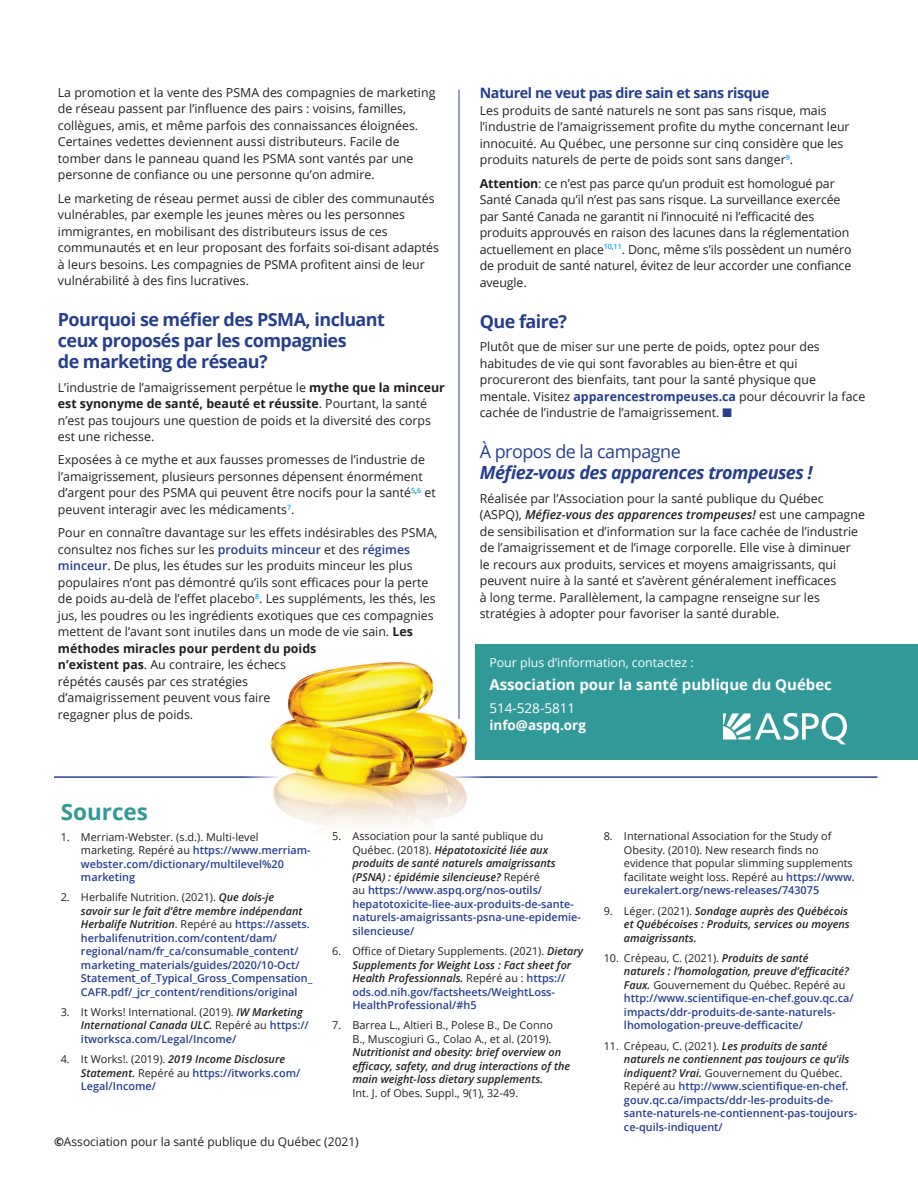
<style>
.page{position:relative;width:918px;height:1188px;background:#fff}
.page>*{position:absolute;margin:0;border:0;box-sizing:border-box;transform-origin:0 0}
.t1{font:700 22.5px "Open Sans";color:#329999}
.t2{font:700 18px/21px "Open Sans";letter-spacing:-.03em;color:#253f8e}
.t3{font:italic 700 18px "Open Sans";letter-spacing:-.03em;color:#253f8e}
.t4{font:18px "Open Sans";letter-spacing:-.03em;color:#253f8e}
.t5{font:700 15px "Open Sans";color:#fff}
.t6{font:700 14.25px "Open Sans";letter-spacing:-.03em;color:#253f8e}
.t7{font:700 13.5px "Open Sans";color:#fff}
.t8{font:13.5px "Open Sans";color:#fff}
.t9{font:12.3px/16.5px "Open Sans";color:#231f20}
.t10{font:12.3px "Open Sans";color:#fff}
.t11{font:12px "Open Sans";color:#231f20}
.t12{font:600 10.8px/13.5px "Open Sans";color:#253f8e}
.t13{font:10.8px/13.5px "Open Sans";color:#231f20}
.t14{font:italic 600 10.8px/13.5px "Open Sans";color:#231f20}
.s1{font-weight:700}
.s2{font-weight:600;color:#253f8e}
.s3{font-weight:700;color:#253f8e}
.s4{color:#253f8e}
.s5{font-weight:600;font-style:italic}
.s6{font-weight:400;color:#231f20}
.s7{font-style:italic;color:#231f20}
.s8{font-weight:400;font-style:normal}
</style>
<div class="page">
<img style="left:270px;top:596px;width:286px;height:232px">
<hr style="left:454px;top:776px;width:424px;height:2px;background:#253f8e">
<hr style="left:54px;top:776px;width:226px;height:2px;background:#253f8e">
<div style="left:476px;top:644px;width:442px;height:115px;background:#329999"></div>
<hr style="left:459px;top:90px;width:1px;height:629px;background:#253f8e">
<svg style="left:723px;top:713px;width:124px;height:31px"></svg>
<p class="t9" style="left:58px;top:84px;width:379px">La promotion et la vente des PSMA des compagnies de marketing de réseau passent par l’influence des pairs : voisins, familles, collègues, amis, et même parfois des connaissances éloignées.<br>Certaines vedettes deviennent aussi distributeurs. Facile de tomber dans le panneau quand les PSMA sont vantés par une personne de confiance ou une personne qu’on admire.</p>
<p class="t9" style="left:58px;top:190px;width:383px">Le marketing de réseau permet aussi de cibler des communautés vulnérables, par exemple les jeunes mères ou les personnes immigrantes, en mobilisant des distributeurs issus de ces communautés et en leur proposant des forfaits soi-disant adaptés à leurs besoins. Les compagnies de PSMA profitent ainsi de leur vulnérabilité à des fins lucratives.</p>
<h2 class="t2" style="left:58px;top:309px;width:329px">Pourquoi se méfier des PSMA, incluant ceux proposés par les compagnies<br>de marketing de réseau?</h2>
<p class="t9" style="left:58px;top:379px;width:388px">L’industrie de l’amaigrissement perpétue le <span class="s1">mythe que la minceur est synonyme de santé, beauté et réussite</span>. Pourtant, la santé n’est pas toujours une question de poids et la diversité des corps est une richesse.</p>
<p class="t9" style="left:58px;top:451px;width:379px">Exposées à ce mythe et aux fausses promesses de l’industrie de l’amaigrissement, plusieurs personnes dépensent énormément d’argent pour des PSMA qui peuvent être nocifs pour la santé<sup>5</sup><sup>,</sup><sup>6</sup> et peuvent interagir avec les médicaments<sup>7</sup>.</p>
<p class="t9" style="left:58px;top:524px;width:381px">Pour en connaître davantage sur les effets indésirables des PSMA, consultez nos fiches sur les <span class="s2">produits minceur</span> et des <span class="s2">régimes minceur</span>. De plus, les études sur les produits minceur les plus populaires n’ont pas démontré qu’ils sont efficaces pour la perte de poids au-delà de l’effet placebo<sup>8</sup>. Les suppléments, les thés, les jus, les poudres ou les ingrédients exotiques que ces compagnies mettent de l’avant sont inutiles dans un mode de vie sain. <span class="s1">Les méthodes miracles pour perdent du poids<br>n’existent pas</span>. Au contraire, les échecs<br>répétés causés par ces stratégies<br>d’amaigrissement peuvent vous faire<br>regagner plus de poids.</p>
<p class="t6" style="left:480px;top:83px;width:291px">Naturel ne veut pas dire sain et sans risque</p>
<p class="t9" style="left:480px;top:102px;width:371px">Les produits de santé naturels ne sont pas sans risque, mais l’industrie de l’amaigrissement profite du mythe concernant leur innocuité. Au Québec, une personne sur cinq considère que les produits naturels de perte de poids sont sans danger<sup>9</sup>.</p>
<p class="t9" style="left:480px;top:175px;width:373px"><span class="s1">Attention</span>: ce n’est pas parce qu’un produit est homologué par Santé Canada qu’il n’est pas sans risque. La surveillance exercée par Santé Canada ne garantit ni l’innocuité ni l’efficacité des produits approuvés en raison des lacunes dans la réglementation actuellement en place<sup>10</sup><sup>,</sup><sup>11</sup>. Donc, même s’ils possèdent un numéro de produit de santé naturel, évitez de leur accorder une confiance aveugle.</p>
<h2 class="t2" style="left:480px;top:310px;width:89px">Que faire?</h2>
<p class="t9" style="left:480px;top:338px;width:387px">Plutôt que de miser sur une perte de poids, optez pour des habitudes de vie qui sont favorables au bien-être et qui procureront des bienfaits, tant pour la santé physique que mentale. Visitez <span class="s3">apparencestrompeuses.ca</span> pour découvrir la face cachée de l’industrie de l’amaigrissement. <span class="s4">■</span></p>
<h2 class="t4" style="left:480px;top:439px;width:203px">À propos de la campagne</h2>
<h2 class="t3" style="left:480px;top:460px;width:334px">Méfiez-vous des apparences trompeuses !</h2>
<p class="t9" style="left:480px;top:490px;width:387px">Réalisée par l’Association pour la santé publique du Québec (ASPQ), <span class="s5">Méfiez-vous des apparences trompeuses!</span> est une campagne de sensibilisation et d’information sur la face cachée de l’industrie de l’amaigrissement et de l’image corporelle. Elle vise à diminuer<br>le recours aux produits, services et moyens amaigrissants, qui peuvent nuire à la santé et s’avèrent généralement inefficaces<br>à long terme. Parallèlement, la campagne renseigne sur les stratégies à adopter pour favoriser la santé durable.</p>
<p class="t10" style="left:489px;top:654px;width:206px">Pour plus d’information, contactez :</p>
<p class="t5" style="left:489px;top:674px;width:344px">Association pour la santé publique du Québec</p>
<p class="t8" style="left:489px;top:699px;width:87px">514-528-5811</p>
<p class="t7" style="left:489px;top:715px;width:98px">info@aspq.org</p>
<h1 class="t1" style="left:61px;top:796px;width:89px">Sources</h1>
<p class="t12" style="left:81px;top:830px;width:231px;text-indent:-20px"><span class="s6">1. Merriam-Webster. (s.d.). Multi-level marketing. Repéré au</span> https://www.merriam&shy;webster.com/dictionary/multilevel%20 marketing</p>
<p class="t12" style="left:81px;top:890px;width:233px;text-indent:-20px"><span class="s6">2. Herbalife Nutrition. (2021).</span> <span class="s7">Que dois-je<br>savoir sur le fait d’être membre indépendant Herbalife Nutrition</span><span class="s6">. Repéré au</span> https://assets. herbalifenutrition.com/content/dam/ regional/nam/fr_ca/consumable_content/ marketing_materials/guides/2020/10-Oct/ Statement_of_Typical_Gross_Compensation_ CAFR.pdf/_jcr_content/renditions/original</p>
<p class="t13" style="left:81px;top:1005px;width:229px;text-indent:-20px">3. It Works! International. (2019). <span class="s5">IW Marketing<br>International Canada ULC.</span> Repéré au <span class="s2">https:// itworksca.com/Legal/Income/</span></p>
<p class="t12" style="left:81px;top:1052px;width:221px;text-indent:-20px"><span class="s6">4. It Works!. (2019).</span> <span class="s7">2019 Income Disclosure<br>Statement.</span> <span class="s6">Repéré au</span> https://itworks.com/<br>Legal/Income/</p>
<p class="t12" style="left:352px;top:830px;width:230px;text-indent:-20px"><span class="s6">5. Association pour la santé publique du Québec. (2018).</span> <span class="s7">Hépatotoxicité liée aux produits de santé naturels amaigrissants (PSNA) : épidémie silencieuse?</span> <span class="s6">Repéré<br>au</span> https://www.aspq.org/nos-outils/ hepatotoxicite-liee-aux-produits-de-sante&shy;naturels-amaigrissants-psna-une-epidemie&shy;silencieuse/</p>
<p class="t12" style="left:352px;top:944px;width:232px;text-indent:-20px"><span class="s6">6. Office of Dietary Supplements. (2021).</span> <span class="s7">Dietary Supplements for Weight Loss : Fact sheet for Health Professionnals.</span> <span class="s6">Repéré au :</span> https:// ods.od.nih.gov/factsheets/WeightLoss-HealthProfessional/#h5</p>
<p class="t13" style="left:332px;top:1018px;width:222px;text-align:right">7. Barrea L., Altieri B., Polese B., De Conno<br>B., Muscogiuri G., Colao A., et al. (2019).</p>
<p class="t14" style="left:352px;top:1046px;width:219px">Nutritionist and obesity: brief overview on efficacy, safety, and drug interactions of the main weight-loss dietary supplements.</p>
<p class="t13" style="left:352px;top:1086px;width:167px">Int. J. of Obes. Suppl., 9(1), 32‑49.</p>
<p class="t11" style="left:54px;top:1134px;width:306px"><span class="s1">©</span>Association pour la santé publique du Québec (2021)</p>
<p class="t13" style="left:624px;top:829px;width:232px;text-indent:-20px">8. International Association for the Study of Obesity. (2010). New research finds no evidence that popular slimming supplements facilitate weight loss. Repéré au <span class="s2">https://www. eurekalert.org/news-releases/743075</span></p>
<p class="t14" style="left:624px;top:904px;width:227px;text-indent:-20px"><span class="s8">9. Léger. (2021).</span> Sondage auprès des Québécois et Québécoises : Produits, services ou moyens amaigrissants.</p>
<p class="t12" style="left:624px;top:951px;width:231px;text-indent:-20px"><span class="s6">10. Crépeau, C. (2021).</span> <span class="s7">Produits de santé<br>naturels : l’homologation, preuve d’efficacité?<br>Faux.</span> <span class="s6">Gouvernement du Québec. Repéré au </span>http://www.scientifique-en-chef.gouv.qc.ca/ impacts/ddr-produits-de-sante-naturels&shy;lhomologation-preuve-defficacite/</p>
<p class="t12" style="left:624px;top:1039px;width:235px;text-indent:-20px"><span class="s6">11. Crépeau, C. (2021).</span> <span class="s7">Les produits de santé naturels ne contiennent pas toujours ce qu’ils indiquent? Vrai.</span> <span class="s6">Gouvernement du Québec.<br>Repéré au</span> http://www.scientifique-en-chef. gouv.qc.ca/impacts/ddr-les-produits-de&shy;sante-naturels-ne-contiennent-pas-toujours&shy;ce-quils-indiquent/</p>
</div>
